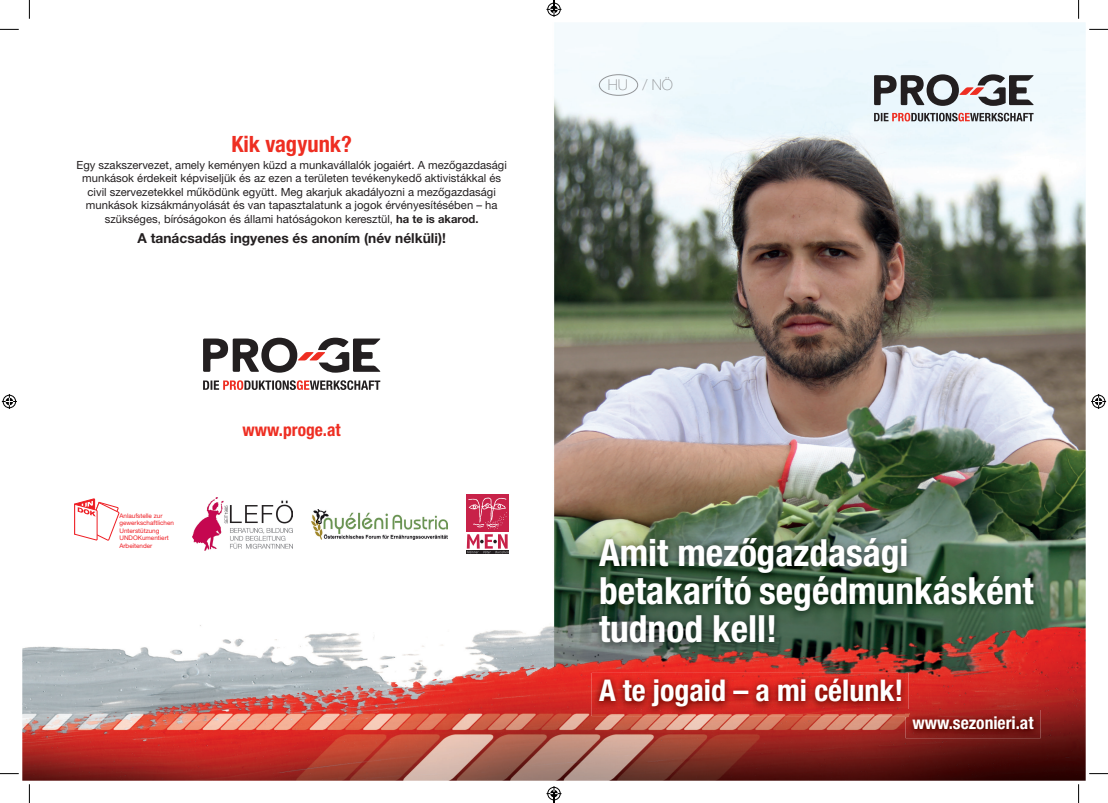
<style>
.page{position:relative;width:1108px;height:803px;background:#fff}
.page>*{position:absolute;margin:0;border:0;box-sizing:border-box;transform-origin:0 0}
.t1{font:700 condensed 37.5px/37.5px "Helvetica Neue LT Std";color:#fff}
.t2{font:700 condensed 30px "Helvetica Neue LT Std";color:#fff}
.t3{font:700 condensed 22.5px "Helvetica Neue LT Std";color:#ee2e22}
.t4{font:700 condensed 17.5px "Helvetica Neue LT Std";color:#fff}
.t5{font:700 condensed 17.5px "Helvetica Neue LT Std";color:#ee2e22}
.t6{font:100 15px "Helvetica Neue LT Std";color:#939598}
.t7{font:700 13.75px "Helvetica Neue LT Std";color:#231f20}
.t8{font:11.25px/13.5px "Helvetica Neue LT Std";color:#231f20;text-align:center}
.t9{font:6.38px/7.4px "Helvetica Neue";color:#ee1d23}
.s1{font-weight:700}
</style>
<div class="page">
<img style="left:22px;top:22px;width:1063px;height:759px">
<img style="left:905px;top:710px;width:135px;height:28px">
<svg style="left:203px;top:338px;width:177px;height:52px"></svg>
<div style="left:599px;top:74px;width:39px;height:22px;border:1px solid #939598;border-radius:50%"></div>
<svg style="left:74px;top:499px;width:45px;height:42px"></svg>
<img style="left:193px;top:497px;width:99px;height:54px">
<img style="left:311px;top:509px;width:136px;height:30px">
<div style="left:466px;top:494px;width:43px;height:38px;background:#c82249"></div>
<svg style="left:466px;top:550px;width:43px;height:4px"></svg>
<svg style="left:467px;top:497px;width:41px;height:56px"></svg>
<img style="left:591px;top:532px;width:450px;height:120px">
<img style="left:591px;top:673px;width:317px;height:43px">
<svg style="left:905px;top:710px;width:3px;height:6px"></svg>
<svg style="left:874px;top:74px;width:159px;height:47px"></svg>
<svg style="left:0;top:29px;width:19px;height:1px"></svg>
<svg style="left:1089px;top:29px;width:19px;height:1px"></svg>
<svg style="left:0;top:773px;width:19px;height:1px"></svg>
<svg style="left:1089px;top:773px;width:19px;height:1px"></svg>
<svg style="left:29px;top:0;width:1px;height:19px"></svg>
<svg style="left:29px;top:784px;width:1px;height:19px"></svg>
<svg style="left:1078px;top:0;width:1px;height:19px"></svg>
<svg style="left:1078px;top:784px;width:1px;height:19px"></svg>
<svg style="left:2px;top:394px;width:15px;height:15px"></svg>
<svg style="left:1091px;top:394px;width:15px;height:15px"></svg>
<svg style="left:546px;top:0;width:15px;height:17px"></svg>
<svg style="left:546px;top:786px;width:15px;height:17px"></svg>
<h3 class="t3" style="left:231px;top:130px;width:122px">Kik vagyunk?</h3>
<p class="t8" style="left:77px;top:158px;width:432px">Egy szakszervezet, amely keményen küzd a munkavállalók jogaiért. A mezo´´gazdasági munkások érdekeit képviseljük és az ezen a területen tevékenykedo´´ aktivistákkal és civil szervezetekkel mu´´ködünk együtt. Meg akarjuk akadályozni a mezo´´gazdasági munkások kizsákmányolását és van tapasztalatunk a jogok érvényesítésében – ha szükséges, bíróságokon és állami hatóságokon keresztül, <span class="s1">ha te is akarod.</span></p>
<p class="t7" style="left:137px;top:229px;width:310px">A tanácsadás ingyenes és anoním (név nélküli)!</p>
<p class="t9" style="left:119px;top:512px;width:56px">Anlaufstelle zur gewerkschaftlichen<br>Unterstützung<br>UNDOKumentiert<br>Arbeitender</p>
<h3 class="t5" style="left:243px;top:419px;width:100px">www.proge.at</h3>
<h3 class="t6" style="left:607px;top:76px;width:67px">HU / NÖ</h3>
<h1 class="t1" style="left:599px;top:534px;width:436px">Amit mezo´´gazdasági betakarító segédmunkásként tudnod kell!</h1>
<h2 class="t2" style="left:599px;top:672px;width:306px">A te jogaid – a mi célunk!</h2>
<h3 class="t4" style="left:912px;top:712px;width:123px">www.sezonieri.at</h3>
</div>
